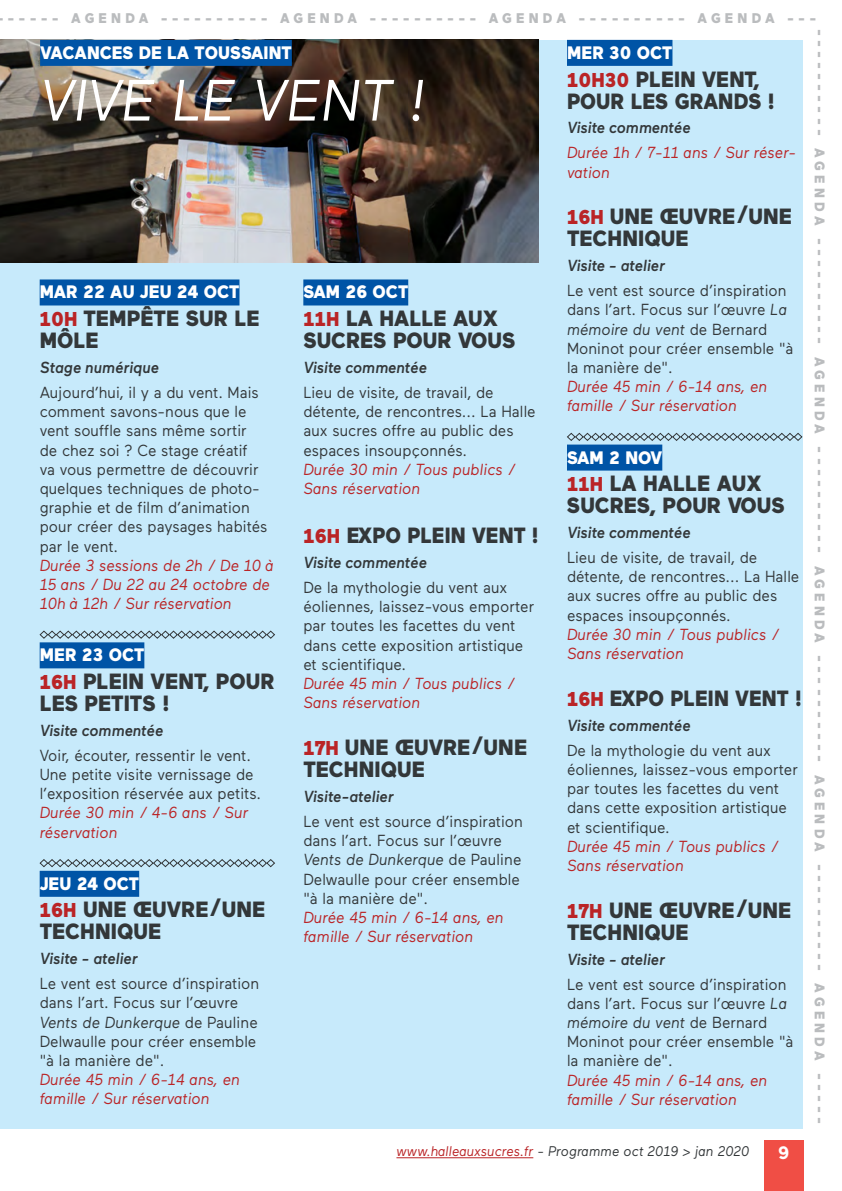
<style>
.page{position:relative;width:842px;height:1191px;background:#fff}
.page>*{position:absolute;margin:0;border:0;box-sizing:border-box;transform-origin:0 0}
.t1{font:italic 58px "Maax";color:#fff;scale:.95 1}
.t2{font:900 22px/22px "Maax";color:#333739;scale:.95 1}
.t3{font:900 22px "Maax";color:#333739;scale:.91 1}
.t4{font:900 22px/22px "Maax";color:#333739;scale:.93 1}
.t5{font:900 18px "Maax";color:#fff;scale:.95 1}
.t6{font:700 18px "Maax";color:#fff}
.t7{font:16px/19.2px "Maax";color:#333739;scale:.95 1}
.t8{font:italic 16px/19.2px "Maax";color:#ba2426;scale:.95 1}
.t9{font:italic 500 16px "Maax";color:#333739;scale:.95 1}
.t10{font:900 14px "Maax";letter-spacing:.31em;color:#babcbe;scale:.95 1}
.t11{font:italic 14px "Maax";color:#333739;scale:.95 1}
.s1{font-size:20px;color:#ba2426}
.s2{font-style:italic}
.s3{color:#ba2426}
</style>
<div class="page">
<div style="left:764px;top:1140px;width:39px;height:51px;background:#f04e45"></div>
<hr style="left:396px;top:1157px;width:137px;height:1px;background:#ba2426">
<div style="left:0;top:40px;width:802px;height:1088px;background:#c7eafb"></div>
<div style="left:40px;top:279px;width:199px;height:26px;background:#0054a6"></div>
<svg style="left:39px;top:630px;width:236px;height:9px"></svg>
<div style="left:40px;top:642px;width:104px;height:26px;background:#0054a6"></div>
<svg style="left:39px;top:859px;width:236px;height:8px"></svg>
<div style="left:40px;top:870px;width:99px;height:26px;background:#0054a6"></div>
<div style="left:303px;top:279px;width:105px;height:26px;background:#0054a6"></div>
<div style="left:567px;top:40px;width:105px;height:26px;background:#0054a6"></div>
<svg style="left:567px;top:432px;width:236px;height:9px"></svg>
<div style="left:567px;top:444px;width:95px;height:26px;background:#0054a6"></div>
<img style="left:1px;top:40px;width:538px;height:222px">
<div style="left:40px;top:40px;width:252px;height:26px;background:#0054a6"></div>
<p class="t10" style="left:8px;top:10px;width:853px">----- AGENDA ---------- AGENDA ---------- AGENDA ---------- AGENDA ---</p>
<p class="t5" style="left:40px;top:42px;width:266px">VACANCES DE LA TOUSSAINT</p>
<h1 class="t1" style="left:40px;top:69px;width:407px">VIVE LE VENT !</h1>
<p class="t5" style="left:40px;top:282px;width:212px">MAR 22 AU JEU 24 OCT</p>
<h2 class="t2" style="left:40px;top:307px;width:233px"><span class="s1">10H</span> TEMPÊTE SUR LE<br>MÔLE</h2>
<p class="t9" style="left:40px;top:359px;width:127px">Stage numérique</p>
<p class="t7" style="left:40px;top:383px;width:241px">Aujourd’hui, il y a du vent. Mais comment savons-nous que le vent souffle sans même sortir de chez soi ? Ce stage créatif<br>va vous permettre de découvrir quelques techniques de photo&shy;graphie et de film d’animation pour créer des paysages habités par le vent.</p>
<p class="t8" style="left:40px;top:556px;width:248px">Durée 3 sessions de 2h / De 10 à<br>15 ans / Du 22 au 24 octobre de<br>10h à 12h / Sur réservation</p>
<p class="t5" style="left:40px;top:645px;width:112px">MER 23 OCT</p>
<h2 class="t2" style="left:40px;top:670px;width:249px"><span class="s1">16H</span> PLEIN VENT, POUR<br>LES PETITS !</h2>
<p class="t9" style="left:40px;top:722px;width:132px">Visite commentée</p>
<p class="t7" style="left:40px;top:746px;width:234px">Voir, écouter, ressentir le vent.<br>Une petite visite vernissage de l’exposition réservée aux petits.</p>
<p class="t8" style="left:40px;top:803px;width:221px">Durée 30 min / 4-6 ans / Sur réservation</p>
<p class="t5" style="left:40px;top:873px;width:106px">JEU 24 OCT</p>
<h2 class="t2" style="left:40px;top:899px;width:239px"><span class="s1">16H</span> UNE ŒUVRE/UNE<br>TECHNIQUE</h2>
<p class="t9" style="left:40px;top:950px;width:105px">Visite - atelier</p>
<p class="t7" style="left:40px;top:974px;width:232px">Le vent est source d’inspiration dans l’art. Focus sur l’œuvre<br><span class="s2">Vents de Dunkerque</span> de Pauline<br>Delwaulle pour créer ensemble "à la manière de".</p>
<p class="t8" style="left:40px;top:1070px;width:212px">Durée 45 min / 6-14 ans, en famille / Sur réservation</p>
<p class="t5" style="left:303px;top:282px;width:112px">SAM 26 OCT</p>
<h2 class="t2" style="left:303px;top:307px;width:225px"><span class="s1">11H</span> LA HALLE AUX<br>SUCRES POUR VOUS</h2>
<p class="t9" style="left:303px;top:359px;width:132px">Visite commentée</p>
<p class="t7" style="left:303px;top:383px;width:246px">Lieu de visite, de travail, de détente, de rencontres... La Halle aux sucres offre au public des espaces insoupçonnés.</p>
<p class="t8" style="left:303px;top:460px;width:225px">Durée 30 min / Tous publics /<br>Sans réservation</p>
<h2 class="t3" style="left:303px;top:523px;width:260px"><span class="s1">16H</span> EXPO PLEIN VENT !</h2>
<p class="t9" style="left:303px;top:554px;width:132px">Visite commentée</p>
<p class="t7" style="left:303px;top:578px;width:245px">De la mythologie du vent aux éoliennes, laissez-vous emporter par toutes les facettes du vent dans cette exposition artistique et scientifique.</p>
<p class="t8" style="left:303px;top:674px;width:224px">Durée 45 min / Tous publics /<br>Sans réservation</p>
<h2 class="t2" style="left:303px;top:736px;width:237px"><span class="s1">17H</span> UNE ŒUVRE/UNE<br>TECHNIQUE</h2>
<p class="t9" style="left:303px;top:788px;width:97px">Visite-atelier</p>
<p class="t7" style="left:303px;top:812px;width:232px">Le vent est source d’inspiration dans l’art. Focus sur l’œuvre<br><span class="s2">Vents de Dunkerque</span> de Pauline<br>Delwaulle pour créer ensemble "à la manière de".</p>
<p class="t8" style="left:303px;top:908px;width:212px">Durée 45 min / 6-14 ans, en famille / Sur réservation</p>
<p class="t5" style="left:567px;top:42px;width:113px">MER 30 OCT</p>
<h2 class="t4" style="left:567px;top:68px;width:225px"><span class="s1">10H30</span> PLEIN VENT,<br>POUR LES GRANDS !</h2>
<p class="t9" style="left:567px;top:119px;width:132px">Visite commentée</p>
<p class="t8" style="left:567px;top:143px;width:243px">Durée 1h / 7-11 ans / Sur réser&shy;vation</p>
<h2 class="t2" style="left:567px;top:206px;width:238px"><span class="s1">16H</span> UNE ŒUVRE/UNE<br>TECHNIQUE</h2>
<p class="t9" style="left:567px;top:257px;width:105px">Visite - atelier</p>
<p class="t7" style="left:567px;top:281px;width:240px">Le vent est source d’inspiration dans l’art. Focus sur l’œuvre <span class="s2">La mémoire du vent</span> de Bernard<br>Moninot pour créer ensemble "à la manière de".</p>
<p class="t8" style="left:567px;top:377px;width:212px">Durée 45 min / 6-14 ans, en famille / Sur réservation</p>
<p class="t5" style="left:567px;top:447px;width:102px">SAM 2 NOV</p>
<h2 class="t2" style="left:567px;top:472px;width:231px"><span class="s1">11H</span> LA HALLE AUX<br>SUCRES, POUR VOUS</h2>
<p class="t9" style="left:567px;top:524px;width:132px">Visite commentée</p>
<p class="t7" style="left:567px;top:548px;width:246px">Lieu de visite, de travail, de détente, de rencontres... La Halle aux sucres offre au public des espaces insoupçonnés.</p>
<p class="t8" style="left:567px;top:625px;width:225px">Durée 30 min / Tous publics /<br>Sans réservation</p>
<h2 class="t3" style="left:567px;top:686px;width:260px"><span class="s1">16H</span> EXPO PLEIN VENT !</h2>
<p class="t9" style="left:567px;top:716px;width:132px">Visite commentée</p>
<p class="t7" style="left:567px;top:741px;width:245px">De la mythologie du vent aux éoliennes, laissez-vous emporter par toutes les facettes du vent dans cette exposition artistique et scientifique.</p>
<p class="t8" style="left:567px;top:836px;width:224px">Durée 45 min / Tous publics /<br>Sans réservation</p>
<h2 class="t2" style="left:567px;top:899px;width:238px"><span class="s1">17H</span> UNE ŒUVRE/UNE<br>TECHNIQUE</h2>
<p class="t9" style="left:567px;top:950px;width:105px">Visite - atelier</p>
<p class="t7" style="left:567px;top:974px;width:240px">Le vent est source d’inspiration dans l’art. Focus sur l’œuvre <span class="s2">La mémoire du vent</span> de Bernard<br>Moninot pour créer ensemble "à la manière de".</p>
<p class="t8" style="left:567px;top:1070px;width:212px">Durée 45 min / 6-14 ans, en famille / Sur réservation</p>
<p class="t11" style="left:396px;top:1144px;width:373px"><span class="s3">www.halleauxsucres.fr</span> - Programme oct 2019 &gt; jan 2020</p>
<p class="t6" style="left:778px;top:1143px;width:13px">9</p>
<p class="t10" style="left:828px;top:29px;width:1154px;rotate:90deg">---------- AGENDA ---------- AGENDA ---------- AGENDA ---------- AGENDA ---------- AGENDA -----</p>
</div>
